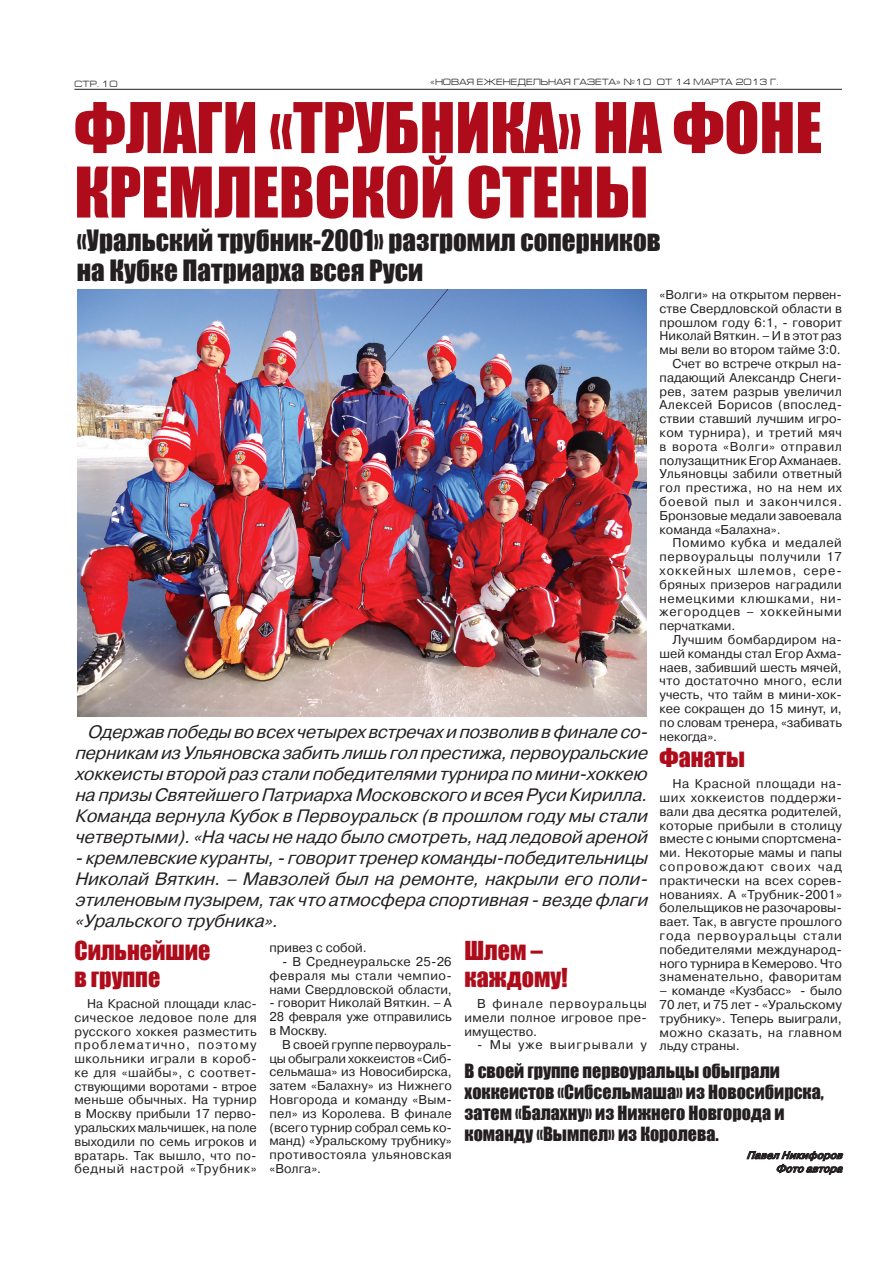
<style>
.page{position:relative;width:893px;height:1263px;background:#fff}
.page>*{position:absolute;margin:0;border:0;box-sizing:border-box;transform-origin:0 0}
.t1{font:64.5px/64.5px "Impact";color:#af0c1b}
.t2{font:27px/30px "Impact";color:#231f20}
.t3{font:24px/26.2px "Impact";color:#af0c1b}
.t4{font:italic 18px/21px "Pragmatica C";color:#231f20;text-align:justify}
.t5{font:18px/21px "Impact";color:#231f20}
.t6{font:12.75px/13.8px "Pragmatica C";letter-spacing:.01em;color:#231f20;text-align:justify}
.t7{font:12.75px "Pragmatica C";letter-spacing:.045em;color:#231f20}
.t8{font:12.75px "Pragmatica C";letter-spacing:.03em;color:#231f20}
.t9{font:12.75px "Pragmatica C";letter-spacing:.035em;color:#231f20}
.t10{font:12.75px "Pragmatica C";letter-spacing:.065em;color:#231f20}
.t11{font:12.75px "Pragmatica C";letter-spacing:.075em;color:#231f20}
.t12{font:12.75px "Pragmatica C";letter-spacing:.055em;color:#231f20}
.t13{font:12.75px "Pragmatica C";letter-spacing:.06em;color:#231f20}
.t14{font:12.75px "Pragmatica C";letter-spacing:.08em;color:#231f20}
.t15{font:italic 700 10.5px/13.5px "Pragmatica Light C";color:#231f20;text-align:right}
.t16{font:9px "Europe Ext";color:#231f20}
</style>
<div class="page">
<hr style="left:74px;top:89px;width:768px;height:1px;background:#231f20">
<svg style="left:746px;top:1151px;width:98px;height:24px"></svg>
<img style="left:77px;top:289px;width:570px;height:427px">
<p class="t16" style="left:74px;top:79px;width:45px">стр. 10</p>
<p class="t16" style="left:430px;top:77px;width:350px">«Новая еженедельная газета» №10 от 14 марта 2013 г.</p>
<h1 class="t1" style="left:74px;top:94px;width:749px">Флаги «Трубника» на фо не кремлевской стены</h1>
<h2 class="t2" style="left:77px;top:225px;width:585px">«Уральский трубник-2001» разгромил соперников на Кубке Патриарха всея Руси</h2>
<p class="t6" style="left:660px;top:288px;width:184px">«Волги» на открытом первен-</p>
<p class="t6" style="left:660px;top:302px;width:184px">стве Свердловской области в</p>
<p class="t6" style="left:660px;top:315px;width:184px">прошлом году 6:1, - говорит</p>
<p class="t6" style="left:660px;top:329px;width:184px">Николай Вяткин. – И в этот раз</p>
<p class="t6" style="left:660px;top:343px;width:183px">мы вели во втором тайме 3:0.</p>
<p class="t6" style="left:672px;top:357px;width:171px">Счет во встрече открыл на-</p>
<p class="t6" style="left:660px;top:371px;width:184px">падающий Александр Снеги-</p>
<p class="t6" style="left:660px;top:384px;width:184px">рев, затем разрыв увеличил</p>
<p class="t8" style="left:660px;top:398px;width:184px">Алексей Борисов (впослед-</p>
<p class="t6" style="left:660px;top:412px;width:184px">ствии ставший лучшим игро-</p>
<p class="t9" style="left:660px;top:425px;width:184px">ком турнира), и третий мяч</p>
<p class="t7" style="left:660px;top:439px;width:184px">в ворота «Волги» отправил</p>
<p class="t6" style="left:660px;top:453px;width:184px">полузащитник Егор Ахманаев.</p>
<p class="t6" style="left:660px;top:467px;width:184px">Ульяновцы забили ответный</p>
<p class="t9" style="left:660px;top:481px;width:184px">гол престижа, но на нем их</p>
<p class="t10" style="left:660px;top:494px;width:184px">боевой пыл и закончился.</p>
<p class="t6" style="left:660px;top:509px;width:184px">Бронзовые медали завоевала</p>
<p class="t6" style="left:660px;top:522px;width:123px">команда «Балахна».</p>
<p class="t7" style="left:672px;top:536px;width:171px">Помимо кубка и медалей</p>
<p class="t7" style="left:660px;top:550px;width:184px">первоуральцы получили 17</p>
<p class="t11" style="left:660px;top:563px;width:184px">хоккейных шлемов, сере-</p>
<p class="t6" style="left:660px;top:578px;width:184px">бряных призеров наградили</p>
<p class="t12" style="left:660px;top:591px;width:184px">немецкими клюшками, ни-</p>
<p class="t13" style="left:660px;top:605px;width:184px">жегородцев – хоккейными</p>
<p class="t6" style="left:660px;top:619px;width:77px">перчатками.</p>
<p class="t6" style="left:672px;top:633px;width:171px">Лучшим бомбардиром на-</p>
<p class="t6" style="left:660px;top:646px;width:184px">шей команды стал Егор Ахма-</p>
<p class="t6" style="left:660px;top:660px;width:184px">наев, забивший шесть мячей,</p>
<p class="t8" style="left:660px;top:674px;width:184px">что достаточно много, если</p>
<p class="t6" style="left:660px;top:688px;width:184px">учесть, что тайм в мини-хок-</p>
<p class="t6" style="left:660px;top:702px;width:184px">кее сокращен до 15 минут, и,</p>
<p class="t6" style="left:660px;top:715px;width:184px">по словам тренера, «забивать</p>
<p class="t6" style="left:660px;top:729px;width:59px">некогда».</p>
<h3 class="t3" style="left:660px;top:744px;width:87px">Фанаты</h3>
<p class="t6" style="left:660px;top:777px;width:184px;text-indent:13px">На Красной площади на&shy;ших хоккеистов поддержи&shy;вали два десятка родителей, которые прибыли в столицу вместе с юными спортсмена&shy;ми. Некоторые мамы и папы сопровождают своих чад практически на всех сорев&shy;нованиях. А «Трубник-2001» болельщиков не разочаровы&shy;вает. Так, в августе прошлого года первоуральцы стали победителями международ&shy;ного турнира в Кемерово. Что знаменательно, фаворитам</p>
<p class="t6" style="left:660px;top:984px;width:184px">– команде «Кузбасс» - было 70 лет, и 75 лет - «Уральскому трубнику». Теперь выиграли, можно сказать, на главном льду страны.</p>
<h3 class="t5" style="left:465px;top:1060px;width:361px">В своей группе первоуральцы обыграли хоккеистов «Сибсельмаша» из Новосибирска, затем «Балахну» из Нижнего Новгорода и команду «Вымпел» из Королева.</h3>
<p class="t4" style="left:74px;top:721px;width:580px;text-indent:13px">Одержавпобеды вовсехчетырехвстречахипозволиввфиналесо&shy;перникам изУльяновсказабитьлишьголпрестижа,первоуральские хоккеисты второй разстали победителями турнирапо мини-хоккею напризы Святейшего ПатриархаМосковского и всеяРуси Кирилла.<br>КомандавернулаКубоквПервоуральск(впрошлом годумы стали четвертыми).«Начасы не надо было смотреть,над ледовой ареной -кремлевскиекуранты,-говориттренер команды-победительницы Николай Вяткин.– Мавзолей былнаремонте,накрыли его поли&shy;этиленовым пузырем,такчто атмосфераспортивная-везде флаги «Уральского трубника».</p>
<h3 class="t3" style="left:74px;top:937px;width:138px">Сильнейшие в группе</h3>
<p class="t6" style="left:74px;top:997px;width:184px;text-indent:13px">На Красной площади клас&shy;сическое ледовое поле для русского хоккея разместить проблематично, поэтому школьники играли в короб&shy;ке для «шайбы», с соответ&shy;ствующими воротами - втрое меньше обычных. На турнир в Москву прибыли 17 перво&shy;уральских мальчишек, на поле выходили по семь игроков и вратарь. Так вышло, что по&shy;бедный настрой «Трубник»</p>
<h3 class="t3" style="left:465px;top:937px;width:105px">Шлем – каждому!</h3>
<p class="t6" style="left:465px;top:997px;width:184px;text-indent:13px">В финале первоуральцы имели полное игровое пре&shy;имущество.</p>
<p class="t14" style="left:477px;top:1038px;width:171px">- Мы уже выигрывали у</p>
<p class="t6" style="left:269px;top:941px;width:99px">привез с собой.</p>
<p class="t6" style="left:269px;top:955px;width:184px;text-indent:13px">- В Среднеуральске 25-26 февраля мы стали чемпио&shy;нами Свердловской области,</p>
<p class="t6" style="left:269px;top:996px;width:184px">- говорит Николай Вяткин. – А 28 февраля уже отправились в Москву.</p>
<p class="t6" style="left:269px;top:1038px;width:184px;text-indent:13px">В своей группе первоураль&shy;цы обыграли хоккеистов «Сиб&shy;сельмаша» из Новосибирска, затем «Балахну» из Нижнего Новгорода и команду «Вым&shy;пел» из Королева. В финале (всего турнир собрал семь ко&shy;манд) «Уральскому трубнику» противостояла ульяновская «Волга».</p>
<p class="t15" style="left:746px;top:1148px;width:101px">ПавелНикифоров<br>Фотоавтора</p>
</div>
